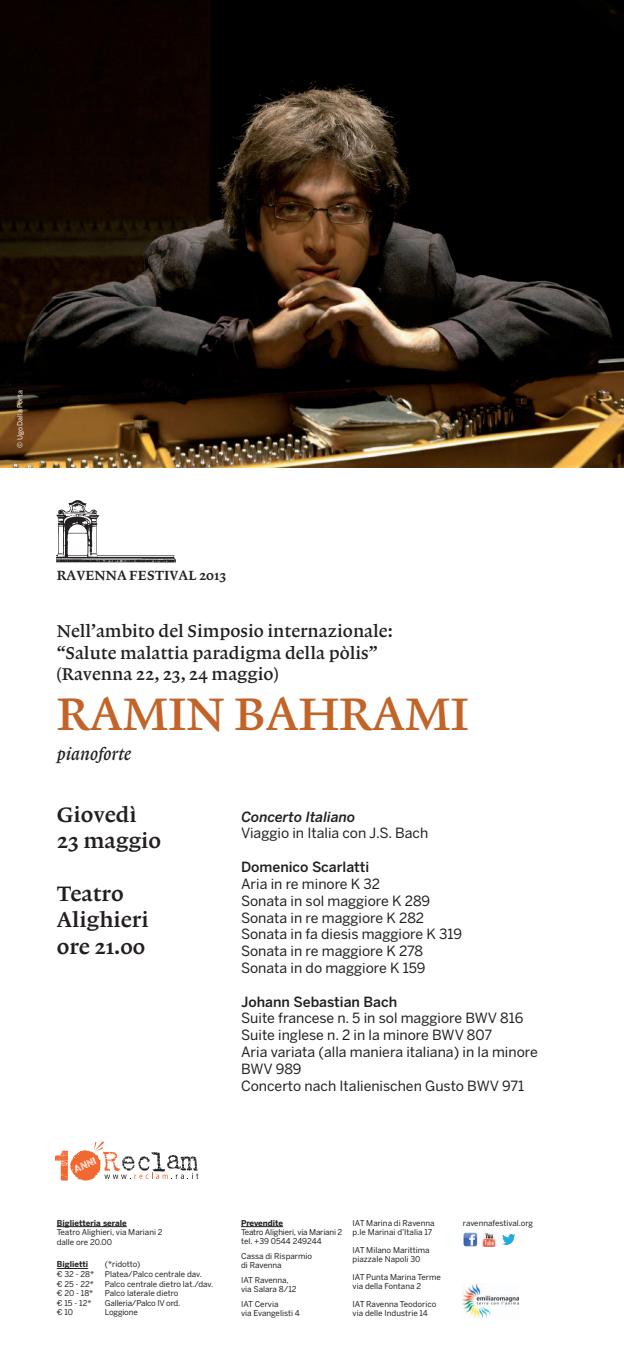
<style>
.page{position:relative;width:624px;height:1361px;background:#fff}
.page>*{position:absolute;margin:0;border:0;box-sizing:border-box;transform-origin:0 0}
.t1{font:48px "Lexicon No 1 Roman B";color:#c26428}
.t2{font:22px/26.4px "Lexicon No 1 Roman C";color:#231f20}
.t3{font:18px "Lexicon No 1 Roman B";color:#231f20}
.t4{font:18px "Lexicon No 1 Italic B";color:#231f20}
.t5{font:14px/16.8px "Benton Sans";color:#231f20}
.t6{font:500 14px "Benton Sans";color:#231f20}
.t7{font:14px "Lexicon No 1 Roman C";color:#231f20}
.t8{font:italic 500 14px "Benton Sans";color:#231f20}
.t9{font:8px "Benton Sans";color:#231f20}
.t10{font:8px "Benton Sans";letter-spacing:-.02em;color:#231f20}
.t11{font:700 8px "Benton Sans";color:#231f20}
.t12{font:7px "Benton Sans";color:#fff}
</style>
<div class="page">
<img style="left:57px;top:500px;width:119px;height:63px">
<hr style="left:241px;top:1226px;width:42px;height:1px;background:#231f20">
<img style="left:462px;top:1284px;width:56px;height:34px">
<svg style="left:463px;top:1232px;width:9px;height:13px"></svg>
<img style="left:482px;top:1232px;width:14px;height:15px">
<svg style="left:502px;top:1234px;width:13px;height:11px"></svg>
<img style="left:0;top:0;width:624px;height:468px">
<hr style="left:57px;top:1226px;width:70px;height:1px;background:#231f20">
<hr style="left:57px;top:1268px;width:31px;height:1px;background:#231f20">
<svg style="left:55px;top:1141px;width:143px;height:39px"></svg>
<p class="t12" style="left:16px;top:448px;width:59px;rotate:-90deg">© Ugo Dalla Porta</p>
<p class="t7" style="left:57px;top:568px;width:171px">RAVENNA FESTIVAL 2013</p>
<p class="t3" style="left:57px;top:621px;width:338px">Nell’ambito del Simposio internazionale:</p>
<p class="t3" style="left:57px;top:642px;width:322px">“Salute malattia paradigma della pòlis”</p>
<p class="t3" style="left:57px;top:664px;width:223px">(Ravenna 22, 23, 24 maggio)</p>
<p class="t1" style="left:57px;top:687px;width:413px">RAMIN BAHRAMI</p>
<p class="t4" style="left:57px;top:744px;width:76px">pianoforte</p>
<p class="t2" style="left:57px;top:801px;width:82px">Giovedì</p>
<p class="t2" style="left:57px;top:828px;width:106px">23 maggio</p>
<p class="t2" style="left:57px;top:880px;width:93px">Teatro<br>Alighieri</p>
<p class="t2" style="left:57px;top:933px;width:90px">ore 21.00</p>
<p class="t8" style="left:241px;top:808px;width:115px">Concerto Italiano</p>
<p class="t5" style="left:241px;top:825px;width:189px">Viaggio in Italia con J.S. Bach</p>
<p class="t6" style="left:241px;top:858px;width:130px">Domenico Scarlatti</p>
<p class="t5" style="left:241px;top:875px;width:141px">Aria in re minore K 32</p>
<p class="t5" style="left:241px;top:892px;width:191px">Sonata in sol maggiore K 289</p>
<p class="t5" style="left:241px;top:909px;width:185px">Sonata in re maggiore K 282</p>
<p class="t5" style="left:241px;top:925px;width:222px">Sonata in fa diesis maggiore K 319</p>
<p class="t5" style="left:241px;top:942px;width:184px">Sonata in re maggiore K 278</p>
<p class="t5" style="left:241px;top:959px;width:186px">Sonata in do maggiore K 159</p>
<p class="t6" style="left:241px;top:993px;width:158px">Johann Sebastian Bach</p>
<p class="t5" style="left:241px;top:1009px;width:284px">Suite francese n. 5 in sol maggiore BWV 816</p>
<p class="t5" style="left:241px;top:1026px;width:252px">Suite inglese n. 2 in la minore BWV 807</p>
<p class="t5" style="left:241px;top:1043px;width:298px">Aria variata (alla maniera italiana) in la minore<br>BWV 989</p>
<p class="t5" style="left:241px;top:1077px;width:284px">Concerto nach Italienischen Gusto BWV 971</p>
<p class="t9" style="left:352px;top:1218px;width:83px">IAT Marina di Ravenna</p>
<p class="t9" style="left:352px;top:1227px;width:81px">p.le Marinai d’Italia 17</p>
<p class="t9" style="left:352px;top:1245px;width:78px">IAT Milano Marittima</p>
<p class="t9" style="left:352px;top:1254px;width:69px">piazzale Napoli 30</p>
<p class="t9" style="left:352px;top:1272px;width:90px">IAT Punta Marina Terme</p>
<p class="t9" style="left:352px;top:1281px;width:70px">via della Fontana 2</p>
<p class="t9" style="left:352px;top:1299px;width:85px">IAT Ravenna Teodorico</p>
<p class="t9" style="left:352px;top:1308px;width:77px">via delle Industrie 14</p>
<p class="t11" style="left:57px;top:1218px;width:71px">Biglietteria serale</p>
<p class="t9" style="left:463px;top:1218px;width:72px">ravennafestival.org</p>
<p class="t9" style="left:57px;top:1227px;width:107px">Teatro Alighieri, via Mariani 2</p>
<p class="t9" style="left:57px;top:1237px;width:57px">dalle ore 20.00</p>
<p class="t11" style="left:57px;top:1259px;width:33px">Biglietti</p>
<p class="t9" style="left:105px;top:1259px;width:37px">(*ridotto)</p>
<p class="t9" style="left:57px;top:1269px;width:39px">€ 32 - 28*</p>
<p class="t9" style="left:105px;top:1269px;width:99px">Platea/Palco centrale dav.</p>
<p class="t9" style="left:57px;top:1279px;width:39px">€ 25 - 22*</p>
<p class="t9" style="left:105px;top:1279px;width:110px">Palco centrale dietro lat./dav.</p>
<p class="t9" style="left:57px;top:1288px;width:38px">€ 20 - 18*</p>
<p class="t9" style="left:105px;top:1288px;width:75px">Palco laterale dietro</p>
<p class="t9" style="left:57px;top:1298px;width:36px">€ 15 - 12*</p>
<p class="t10" style="left:105px;top:1298px;width:77px">Galleria/Palco IV ord.</p>
<p class="t9" style="left:57px;top:1307px;width:18px">€ 10</p>
<p class="t10" style="left:105px;top:1307px;width:34px">Loggione</p>
<p class="t11" style="left:241px;top:1218px;width:44px">Prevendite</p>
<p class="t10" style="left:241px;top:1227px;width:103px">Teatro Alighieri, via Mariani 2</p>
<p class="t9" style="left:241px;top:1236px;width:82px">tel. +39 0544 249244</p>
<p class="t9" style="left:241px;top:1251px;width:72px">Cassa di Risparmio</p>
<p class="t9" style="left:241px;top:1260px;width:42px">di Ravenna</p>
<p class="t9" style="left:241px;top:1275px;width:49px">IAT Ravenna,</p>
<p class="t9" style="left:241px;top:1284px;width:57px">via Salara 8/12</p>
<p class="t9" style="left:241px;top:1299px;width:39px">IAT Cervia</p>
<p class="t9" style="left:241px;top:1308px;width:60px">via Evangelisti 4</p>
</div>
